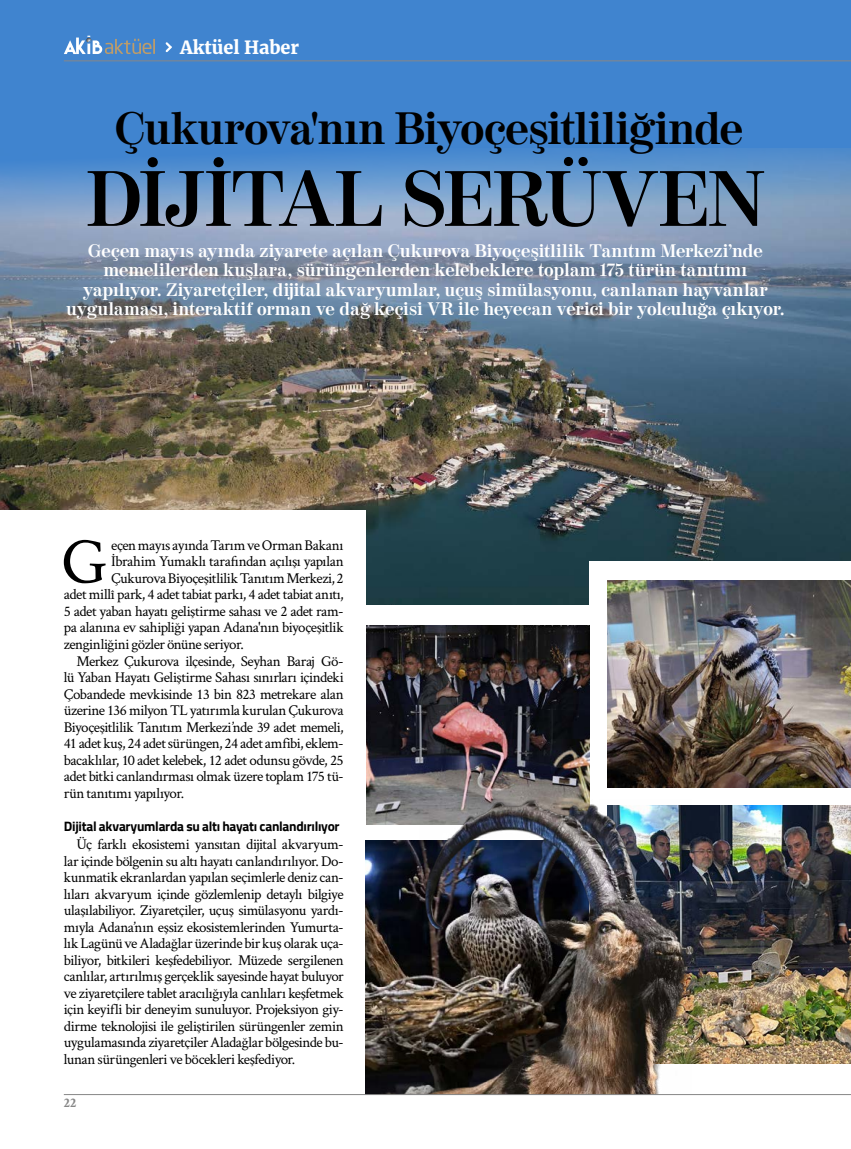
<style>
.page{position:relative;width:851px;height:1149px;background:#fff}
.page>*{position:absolute;margin:0;border:0;box-sizing:border-box;transform-origin:0 0}
.t1{font:700 78px "Moderno FB";color:#000}
.t2{font:66px "Crimson Text";color:#000}
.t3{font:700 45px "Moderno FB";letter-spacing:-.005em;color:#000}
.t4{font:700 18px/19.5px "Moderno FB";letter-spacing:.02em;color:#fff;text-align:center}
.t5{font:900 18px "Merriweather";color:#fff}
.t6{font:15px/16.5px "Crimson Text";letter-spacing:-.03em;color:#000;text-align:justify}
.t7{font:700 13.5px "Titillium Web";letter-spacing:-.02em;color:#000}
.t8{font:700 13.5px "Crimson Text";color:#878787}
</style>
<div class="page">
<div style="left:0;top:0;width:850px;height:604px;background:#4084cf"></div>
<img style="left:0;top:148px;width:850px;height:456px">
<div style="left:0;top:510px;width:365px;height:568px;background:#fff"></div>
<div style="left:589px;top:561px;width:261px;height:517px;background:#fff"></div>
<img style="left:366px;top:625px;width:223px;height:198px">
<img style="left:366px;top:840px;width:53px;height:253px">
<img style="left:607px;top:580px;width:243px;height:207px">
<img style="left:691px;top:805px;width:159px;height:258px">
<img style="left:419px;top:799px;width:272px;height:294px">
<hr style="left:64px;top:60px;width:786px;height:1px;background:#878787">
<svg style="left:64px;top:36px;width:91px;height:18px"></svg>
<svg style="left:165px;top:42px;width:7px;height:11px"></svg>
<hr style="left:64px;top:1093px;width:786px;height:1px;background:#878787">
<p class="t5" style="left:180px;top:35px;width:120px">Aktüel Haber</p>
<h3 class="t3" style="left:115px;top:102px;width:629px">Çukurova'nın Biyoçeşitliliğinde</h3>
<h1 class="t1" style="left:87px;top:152px;width:678px">DİJİTAL SERÜVEN</h1>
<p class="t4" style="left:67px;top:240px;width:719px">Geçen mayıs ayında ziyarete açılan Çukurova Biyoçeşitlilik Tanıtım Merkezi’nde memelilerden kuşlara, sürüngenlerden kelebeklere toplam 175 türün tanıtımı yapılıyor. Ziyaretçiler, dijital akvaryumlar, uçuş simülasyonu, canlanan hayvanlar uygulaması, interaktif orman ve dağ keçisi VR ile heyecan verici bir yolculuğa çıkıyor.</p>
<h2 class="t2" style="left:61px;top:516px;width:48px">G</h2>
<p class="t6" style="left:111px;top:536px;width:234px">eçen mayıs ayında Tarım ve Orman Bakanı</p>
<p class="t6" style="left:111px;top:552px;width:234px">İbrahim Yumaklı tarafından açılışı yapılan</p>
<p class="t6" style="left:111px;top:569px;width:234px">Çukurova Biyoçeşitlilik Tanıtım Merkezi, 2</p>
<p class="t6" style="left:64px;top:585px;width:281px">adet millî park, 4 adet tabiat parkı, 4 adet tabiat anıtı,</p>
<p class="t6" style="left:64px;top:602px;width:281px">5 adet yaban hayatı geliştirme sahası ve 2 adet ram-</p>
<p class="t6" style="left:64px;top:618px;width:281px">pa alanına ev sahipliği yapan Adana'nın biyoçeşitlik</p>
<p class="t6" style="left:64px;top:635px;width:181px">zenginliğini gözler önüne seriyor.</p>
<p class="t6" style="left:77px;top:651px;width:268px">Merkez Çukurova ilçesinde, Seyhan Baraj Gö-</p>
<p class="t6" style="left:64px;top:668px;width:281px">lü Yaban Hayatı Geliştirme Sahası sınırları içindeki</p>
<p class="t6" style="left:64px;top:684px;width:281px">Çobandede mevkisinde 13 bin 823 metrekare alan</p>
<p class="t6" style="left:64px;top:701px;width:281px">üzerine 136 milyon TL yatırımla kurulan Çukurova</p>
<p class="t6" style="left:64px;top:717px;width:281px">Biyoçeşitlilik Tanıtım Merkezi’nde 39 adet memeli,</p>
<p class="t6" style="left:64px;top:734px;width:281px">41 adet kuş, 24 adet sürüngen, 24 adet amfibi, eklem-</p>
<p class="t6" style="left:64px;top:750px;width:281px">bacaklılar, 10 adet kelebek, 12 adet odunsu gövde, 25</p>
<p class="t6" style="left:64px;top:767px;width:281px">adet bitki canlandırması olmak üzere toplam 175 tü-</p>
<p class="t6" style="left:64px;top:783px;width:122px">rün tanıtımı yapılıyor.</p>
<p class="t7" style="left:64px;top:815px;width:277px">Dijital akvaryumlarda su altı hayatı canlandırılıyor</p>
<p class="t6" style="left:64px;top:835px;width:281px;text-indent:13px">Üç farklı ekosistemi yansıtan dijital akvaryum&shy;lar içinde bölgenin su altı hayatı canlandırılıyor. Do&shy;kunmatik ekranlardan yapılan seçimlerle deniz can&shy;lıları akvaryum içinde gözlemlenip detaylı bilgiye ulaşılabiliyor. Ziyaretçiler, uçuş simülasyonu yardı&shy;mıyla Adana’nın eşsiz ekosistemlerinden Yumurta&shy;lık Lagünü ve Aladağlar üzerinde bir kuş olarak uça&shy;biliyor, bitkileri keşfedebiliyor. Müzede sergilenen canlılar, artırılmış gerçeklik sayesinde hayat buluyor ve ziyaretçilere tablet aracılığıyla canlıları keşfetmek için keyifli bir deneyim sunuluyor. Projeksiyon giy&shy;dirme teknolojisi ile geliştirilen sürüngenler zemin uygulamasında ziyaretçiler Aladağlar bölgesinde bu&shy;lunan sürüngenleri ve böcekleri keşfediyor.</p>
<p class="t8" style="left:64px;top:1094px;width:14px">22</p>
</div>
